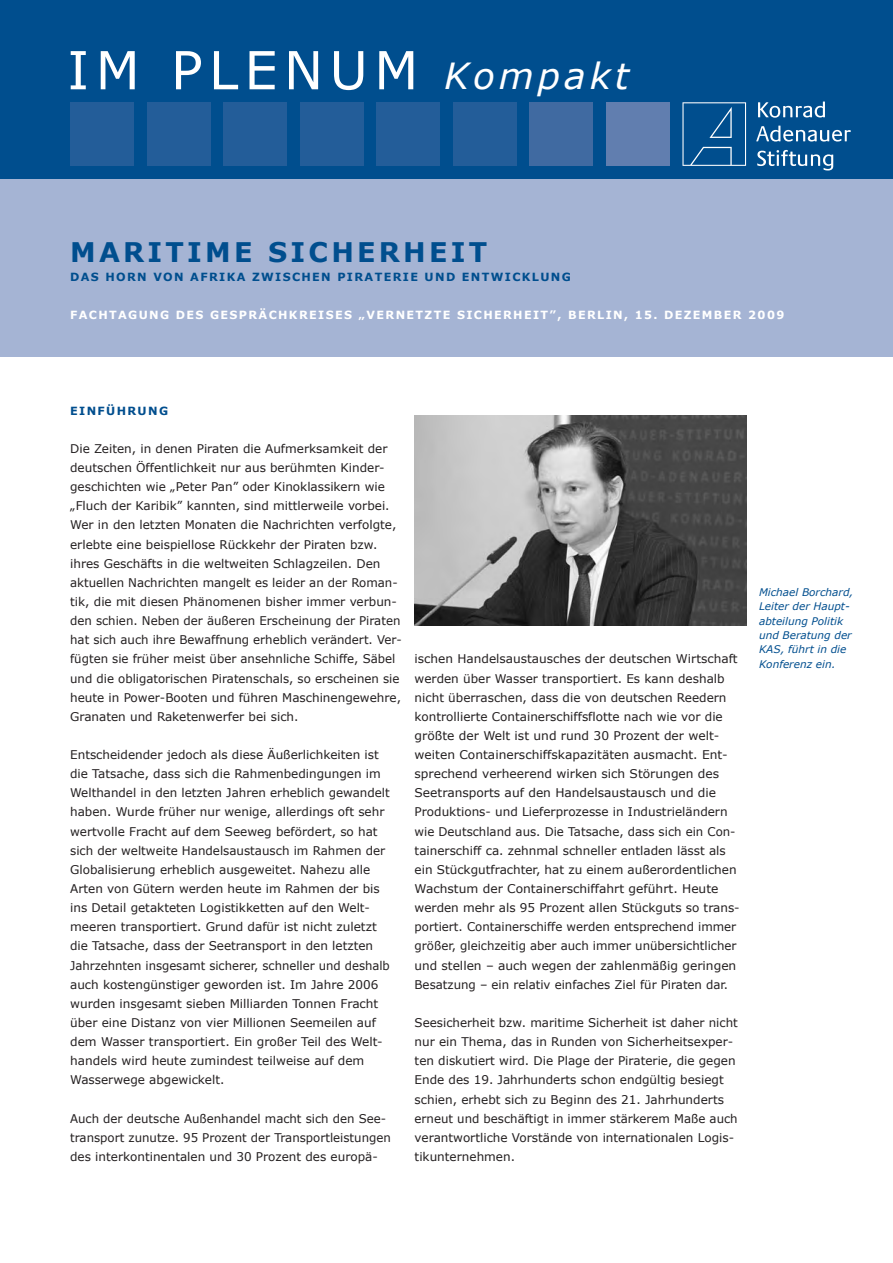
<style>
.page{position:relative;width:893px;height:1263px;background:#fff}
.page>*{position:absolute;margin:0;border:0;box-sizing:border-box;transform-origin:0 0}
.t1{font:52.5px "Verdana";letter-spacing:.12em;color:#fff}
.t2{font:700 27px "Verdana";letter-spacing:.12em;color:#004e8e}
.t3{font:12px/19.2px "Verdana";color:#231f20}
.t4{font:700 11.25px "Verdana";letter-spacing:.12em;color:#fff}
.t5{font:700 11.25px "Verdana";letter-spacing:.12em;color:#004e8e}
.t6{font:italic 10.5px/14.4px "Verdana";color:#004e8e}
.s1{font-style:italic;font-size:36px}
.s2{font-style:inherit}
</style>
<div class="page">
<div style="left:0;top:179px;width:893px;height:178px;background:#a5b4d4"></div>
<div style="left:0;top:0;width:893px;height:179px;background:#004e8e"></div>
<div style="left:70px;top:102px;width:64px;height:64px;background:#235d99"></div>
<div style="left:147px;top:102px;width:63px;height:64px;background:#235d99"></div>
<div style="left:223px;top:102px;width:64px;height:64px;background:#235d99"></div>
<div style="left:300px;top:102px;width:64px;height:64px;background:#235d99"></div>
<div style="left:376px;top:102px;width:64px;height:64px;background:#235d99"></div>
<div style="left:453px;top:102px;width:64px;height:64px;background:#235d99"></div>
<div style="left:529px;top:102px;width:64px;height:64px;background:#406aa1"></div>
<div style="left:606px;top:102px;width:64px;height:64px;background:#617eaf"></div>
<svg style="left:682px;top:102px;width:64px;height:64px"></svg>
<svg style="left:758px;top:102px;width:67px;height:16px"></svg>
<svg style="left:756px;top:126px;width:95px;height:16px"></svg>
<svg style="left:757px;top:150px;width:76px;height:21px"></svg>
<img style="left:415px;top:416px;width:331px;height:209px">
<h1 class="t1" style="left:67px;top:37px;width:563px">IM PLENUM <span class="s1">Kompakt</span></h1>
<h2 class="t2" style="left:70px;top:234px;width:418px">MARITIME SICHERHEIT</h2>
<p class="t5" style="left:70px;top:269px;width:502px">DAS HORN VON AFRIKA ZWISCHEN PIRATERIE UND ENTWICKLUNG</p>
<p class="t4" style="left:70px;top:308px;width:716px">FACHTAGUNG DES GESPRÄCHKREISES „VERNETZTE SICHERHEIT”, BERLIN, 15. DEZEMBER 200<span class="s2">9</span></p>
<p class="t5" style="left:70px;top:403px;width:99px">EINFÜHRUNG</p>
<p class="t3" style="left:70px;top:438px;width:333px">Die Zeiten, in denen Piraten die Aufmerksamkeit der deutschen Öffentlichkeit nur aus berühmten Kinder&shy;geschichten wie „Peter Pan” oder Kinoklassikern wie „Fluch der Karibik” kannten, sind mittlerweile vorbei.<br>Wer in den letzten Monaten die Nachrichten verfolgte, erlebte eine beispiellose Rückkehr der Piraten bzw. ihres Geschäfts in die weltweiten Schlagzeilen. Den aktu ellen Nachrichten mangelt es leider an der Roman&shy;tik, die mit diesen Phänomenen bisher immer verbun&shy;den schien. Neben der äußeren Erscheinung der Piraten hat sich auch ihre Bewaffnung erheblich verändert. Ver&shy;fügten sie früher meist über ansehnliche Schiffe, Säbel und die obligatorischen Piratenschals, so erscheinen sie heute in Power-Booten und führen Maschinengewehre, Granaten und Raketenwerfer bei sich.</p>
<p class="t3" style="left:70px;top:745px;width:321px">Entscheidender jedoch als diese Äußerlichkeiten ist die Tatsache, dass sich die Rahmenbedingungen im Welthandel in den letzten Jahren erheblich gewandelt haben. Wurde früher nur wenige, allerdings oft sehr wertvolle Fracht auf dem Seeweg befördert, so hat sich der weltweite Handelsaustausch im Rahmen der Globalisierung erheblich ausgeweitet. Nahezu alle Arten von Gütern werden heute im Rahmen der bis ins Detail getakteten Logistikketten auf den Welt&shy;meeren transportiert. Grund dafür ist nicht zuletzt die Tatsache, dass der Seetransport in den letzten Jahrzehnten insgesamt sicherer, schneller und deshalb auch kostengünstiger geworden ist. Im Jahre 2006 wurden insgesamt sieben Milliarden Tonnen Fracht über eine Distanz von vier Millionen Seemeilen auf dem Wasser transportiert. Ein großer Teil des Welt&shy;handels wird heute zumindest teilweise auf dem Wasserwege abgewickelt.</p>
<p class="t3" style="left:70px;top:1108px;width:322px">Auch der deutsche Außenhandel macht sich den See&shy;transport zunutze. 95 Prozent der Transportleistungen des interkontinentalen und 30 Prozent des europä-</p>
<p class="t3" style="left:415px;top:649px;width:327px">ischen Handelsaustausches der deutschen Wirtschaft werden über Wasser transportiert. Es kann deshalb nicht überraschen, dass die von deutschen Reedern kontrollierte Containerschiffsflotte nach wie vor die größte der Welt ist und rund 30 Prozent der welt&shy;weiten Containerschiffskapazitäten ausmacht. Ent&shy;sprechend verheerend wirken sich Störungen des Seetransports auf den Handelsaustausch und die Produktions- und Lieferprozesse in Industrieländern wie Deutschland aus. Die Tatsache, dass sich ein Con&shy;tainerschiff ca. zehnmal schneller entladen lässt als ein Stückgutfrachter, hat zu einem außerordentlichen Wachstum der Con tainerschiffahrt geführt. Heute werden mehr als 95 Prozent allen Stückguts so trans&shy;portiert. Containerschiffe werden entsprechend immer größer, gleichzeitig aber auch immer unübersichtlicher und stellen – auch wegen der zahlenmäßig geringen Besatzung – ein relativ einfaches Ziel für Piraten dar.</p>
<p class="t3" style="left:415px;top:1012px;width:325px">Seesicherheit bzw. maritime Sicherheit ist daher nicht nur ein Thema, das in Runden von Sicherheitsexper&shy;ten diskutiert wird. Die Plage der Piraterie, die gegen Ende des 19. Jahrhunderts schon endgültig besiegt schien, erhebt sich zu Beginn des 21. Jahrhunderts erneut und beschäftigt in immer stärkerem Maße auch verantwortliche Vorstände von internationalen Logis&shy;tikunternehmen.</p>
<p class="t6" style="left:759px;top:584px;width:96px">Michael Borchard,<br>Leiter der Haupt&shy;abteilung Politik und Beratung der<br>KAS, führt in die<br>Konferenz ein.</p>
</div>
